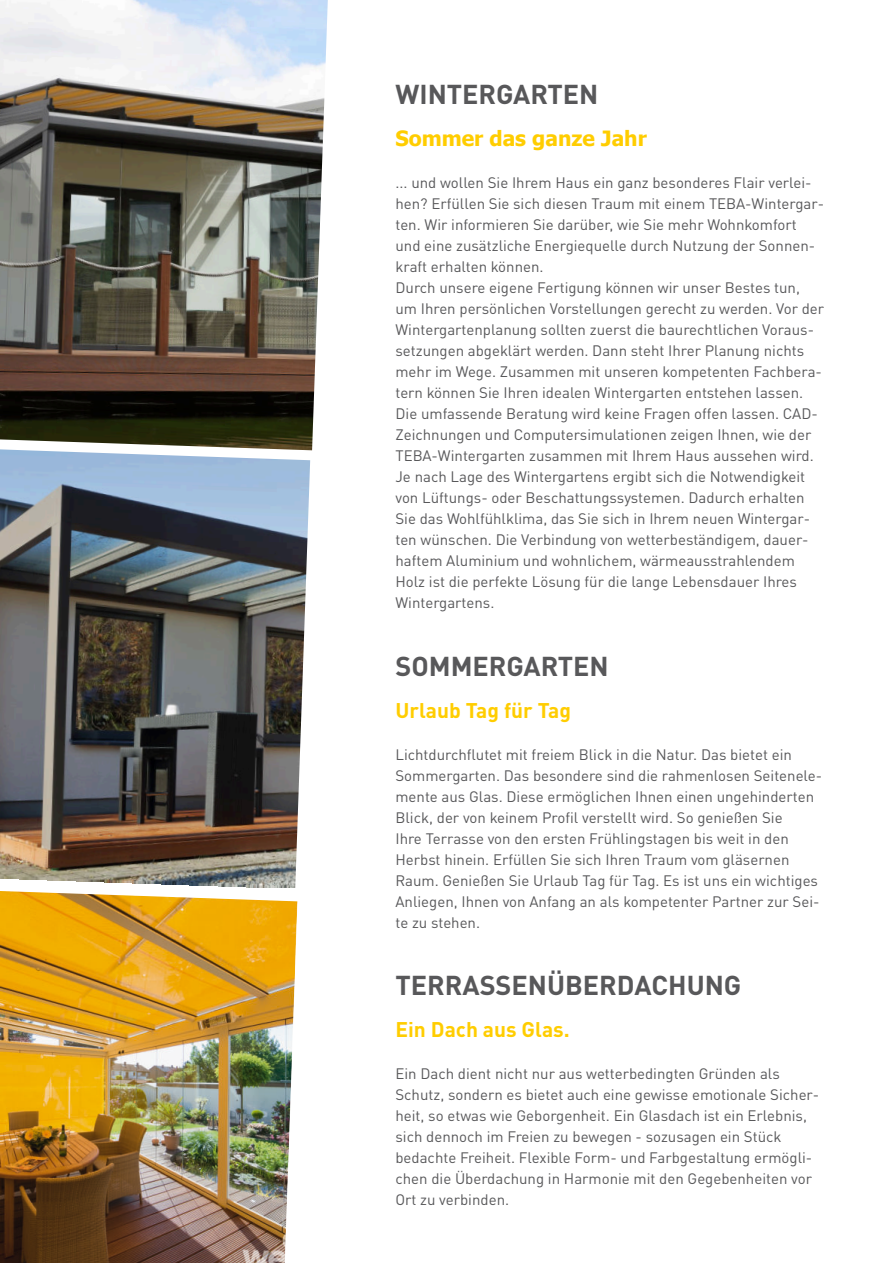
<style>
.page{position:relative;width:893px;height:1263px;background:#fff}
.page>*{position:absolute;margin:0;border:0;box-sizing:border-box;transform-origin:0 0}
.t1{font:700 27px "DINOT";color:#58585a}
.t2{font:700 21px "DINOT";color:#ffcd00}
.t3{font:700 21px "Tahoma";color:#ffcd00}
.t4{font:15px/21px "DINOT";color:#58585a}
</style>
<div class="page">
<img style="left:0;top:0;width:328px;height:450px">
<img style="left:0;top:448px;width:310px;height:440px">
<img style="left:0;top:891px;width:297px;height:372px">
<h1 class="t1" style="left:395px;top:80px;width:205px">WINTERGARTEN</h1>
<h2 class="t3" style="left:395px;top:124px;width:253px">Sommer das ganze Jahr</h2>
<p class="t4" style="left:395px;top:173px;width:430px">... und wollen Sie Ihrem Haus ein ganz besonderes Flair verlei&shy;hen? Erfüllen Sie sich diesen Traum mit einem TEBA-Wintergar&shy;ten. Wir informieren Sie darüber, wie Sie mehr Wohnkomfort und eine zusätzliche Energiequelle durch Nutzung der Sonnen&shy;kraft erhalten können.<br>Durch unsere eigene Fertigung können wir unser Bestes tun, um Ihren persönlichen Vorstellungen gerecht zu werden. Vor der Wintergartenplanung sollten zuerst die baurechtlichen Voraus&shy;setzungen abgeklärt werden. Dann steht Ihrer Planung nichts mehr im Wege. Zusammen mit unseren kompetenten Fachbera&shy;tern können Sie Ihren idealen Wintergarten entstehen lassen.<br>Die umfassende Beratung wird keine Fragen offen lassen. CAD-Zeichnungen und Computersimulationen zeigen Ihnen, wie der TEBA-Wintergarten zusammen mit Ihrem Haus aussehen wird.<br>Je nach Lage des Wintergartens ergibt sich die Notwendigkeit von Lüftungs- oder Beschattungssystemen. Dadurch erhalten Sie das Wohlfühlklima, das Sie sich in Ihrem neuen Wintergar&shy;ten wünschen. Die Verbindung von wetterbeständigem, dauer&shy;haftem Aluminium und wohnlichem, wärmeausstrahlendem Holz ist die perfekte Lösung für die lange Lebensdauer Ihres Wintergartens.</p>
<h1 class="t1" style="left:395px;top:651px;width:215px">SOMMERGARTEN</h1>
<h2 class="t2" style="left:395px;top:698px;width:177px">Urlaub Tag für Tag</h2>
<p class="t4" style="left:395px;top:744px;width:428px">Lichtdurchflutet mit freiem Blick in die Natur. Das bietet ein Sommergarten. Das besondere sind die rahmenlosen Seitenele&shy;mente aus Glas. Diese ermöglichen Ihnen einen ungehinderten Blick, der von keinem Profil verstellt wird. So genießen Sie<br>Ihre Terrasse von den ersten Frühlingstagen bis weit in den Herbst hinein. Erfüllen Sie sich Ihren Traum vom gläsernen Raum. Genießen Sie Urlaub Tag für Tag. Es ist uns ein wichtiges Anliegen, Ihnen von Anfang an als kompetenter Partner zur Sei&shy;te zu stehen.</p>
<h1 class="t1" style="left:395px;top:970px;width:347px">TERRASSENÜBERDACHUNG</h1>
<h2 class="t2" style="left:395px;top:1018px;width:176px">Ein Dach aus Glas.</h2>
<p class="t4" style="left:395px;top:1063px;width:425px">Ein Dach dient nicht nur aus wetterbedingten Gründen als Schutz, sondern es bietet auch eine gewisse emotionale Sicher&shy;heit, so etwas wie Geborgenheit. Ein Glasdach ist ein Erlebnis, sich dennoch im Freien zu bewegen - sozusagen ein Stück bedachte Freiheit. Flexible Form- und Farbgestaltung ermögli&shy;chen die Überdachung in Harmonie mit den Gegebenheiten vor Ort zu verbinden.</p>
</div>
